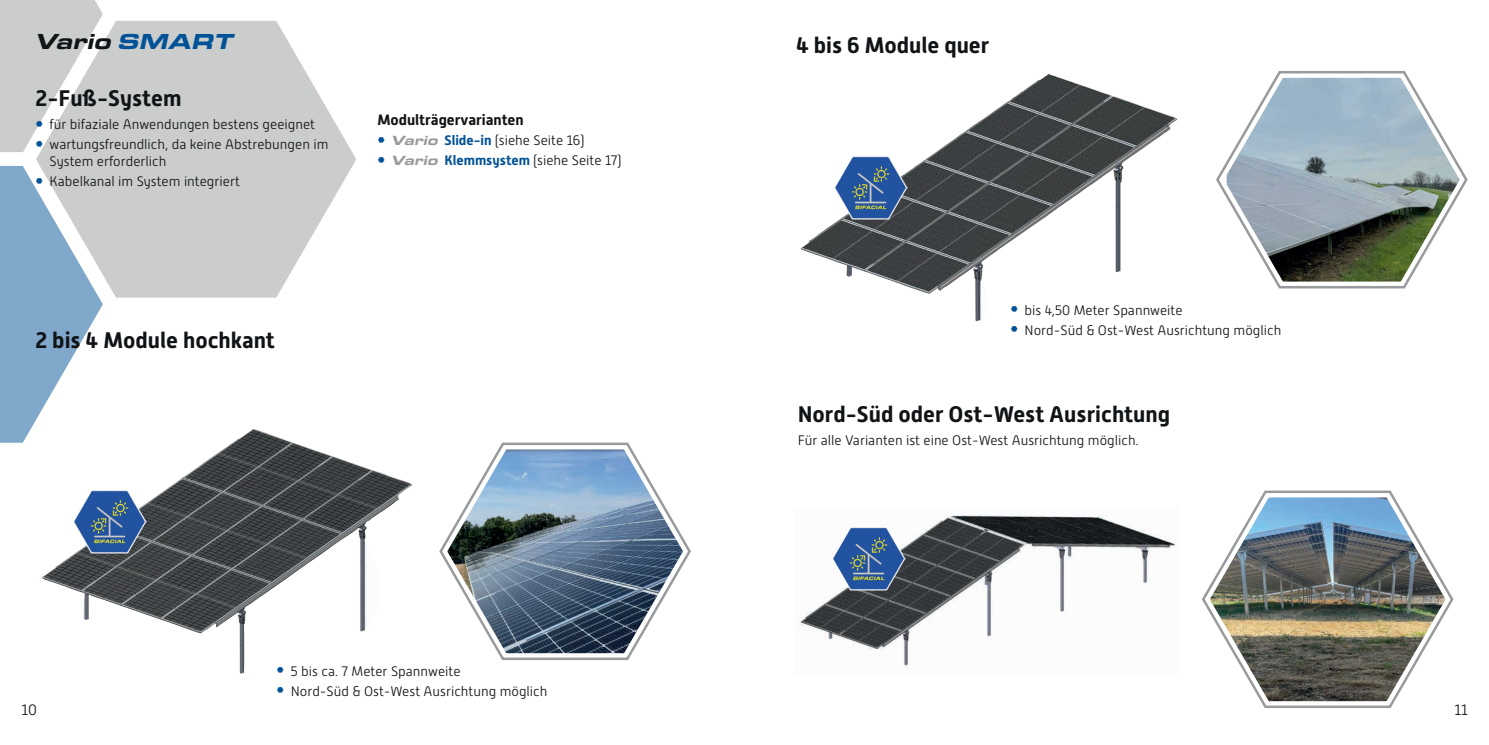
<style>
.page{position:relative;width:1489px;height:745px;background:#fff}
.page>*{position:absolute;margin:0;border:0;box-sizing:border-box;transform-origin:0 0}
.Headline_2_nicht_im_IHV{font:700 22.5px "Alwyn New";color:#111416}
.Headline_1{font:italic 900 22.5px "Eurostile Ext";color:#111416}
.Headline_4{font:700 15px "Alwyn New";color:#111416}
.t1{font:300 15px "Alwyn New";color:#111416}
.Standardt{font:300 13.75px/16.5px "Alwyn New";color:#111416}
.s1{color:#015297}
.s2{font-family:"Eurostile Ext";font-weight:900;font-style:italic;color:#989a9b}
.s3{font-weight:700;color:#015297}
</style>
<div class="page">
<svg style="left:127px;top:21px;width:229px;height:277px;fill:#cbcccc"></svg>
<img style="left:800px;top:74px;width:378px;height:247px">
<img style="left:799px;top:514px;width:377px;height:155px">
<img style="left:42px;top:429px;width:370px;height:244px">
<svg style="left:439px;top:442px;width:252px;height:218px"></svg>
<img style="left:833px;top:150px;width:74px;height:74px">
<img style="left:831px;top:521px;width:74px;height:74px">
<img style="left:73px;top:484px;width:74px;height:74px">
<img style="left:1202px;top:490px;width:252px;height:218px">
<svg style="left:1216px;top:71px;width:252px;height:218px"></svg>
<svg style="left:1219px;top:73px;width:244px;height:212px"></svg>
<svg style="left:0;top:0;width:127px;height:463px"></svg>
<svg style="left:1011px;top:306px;width:6px;height:6px"></svg>
<svg style="left:277px;top:666px;width:6px;height:6px"></svg>
<p class="Headline_1" style="left:35px;top:25px;width:199px">Vario <span class="s1">SMART</span></p>
<p class="Headline_2_nicht_im_IHV" style="left:35px;top:85px;width:147px">2-Fuß-System</p>
<p class="Standardt" style="left:50px;top:116px;width:267px">für bifaziale Anwendungen bestens geeignet</p>
<p class="Standardt" style="left:50px;top:136px;width:280px">wartungsfreundlich, da keine Abstrebungen im<br>System erforderlich</p>
<p class="Standardt" style="left:50px;top:173px;width:192px">Kabelkanal im System integriert</p>
<p class="Headline_4" style="left:377px;top:111px;width:148px">Modulträgervarianten</p>
<p class="Standardt" style="left:391px;top:132px;width:194px"><span class="s2">Vario</span> <span class="s3">Slide-in</span> (siehe Seite 16)</p>
<p class="Standardt" style="left:391px;top:152px;width:231px"><span class="s2">Vario</span> <span class="s3">Klemmsystem</span> (siehe Seite 17)</p>
<p class="Headline_2_nicht_im_IHV" style="left:35px;top:327px;width:241px">2 bis 4 Module hochkant</p>
<p class="Standardt" style="left:291px;top:662px;width:171px">5 bis ca. 7 Meter Spannweite</p>
<p class="Standardt" style="left:291px;top:682px;width:258px">Nord-Süd &amp; Ost-West Ausrichtung möglich</p>
<p class="Headline_2_nicht_im_IHV" style="left:796px;top:32px;width:195px">4 bis 6 Module quer</p>
<p class="Standardt" style="left:1024px;top:301px;width:159px">bis 4,50 Meter Spannweite</p>
<p class="Standardt" style="left:1024px;top:322px;width:258px">Nord-Süd &amp; Ost-West Ausrichtung möglich</p>
<p class="Headline_2_nicht_im_IHV" style="left:797px;top:400px;width:374px">Nord-Süd oder Ost-West Ausrichtung</p>
<p class="Standardt" style="left:797px;top:432px;width:342px">Für alle Varianten ist eine Ost-West Ausrichtung möglich.</p>
<p class="t1" style="left:21px;top:701px;width:17px">10</p>
<p class="t1" style="left:1454px;top:701px;width:15px">11</p>
</div>
